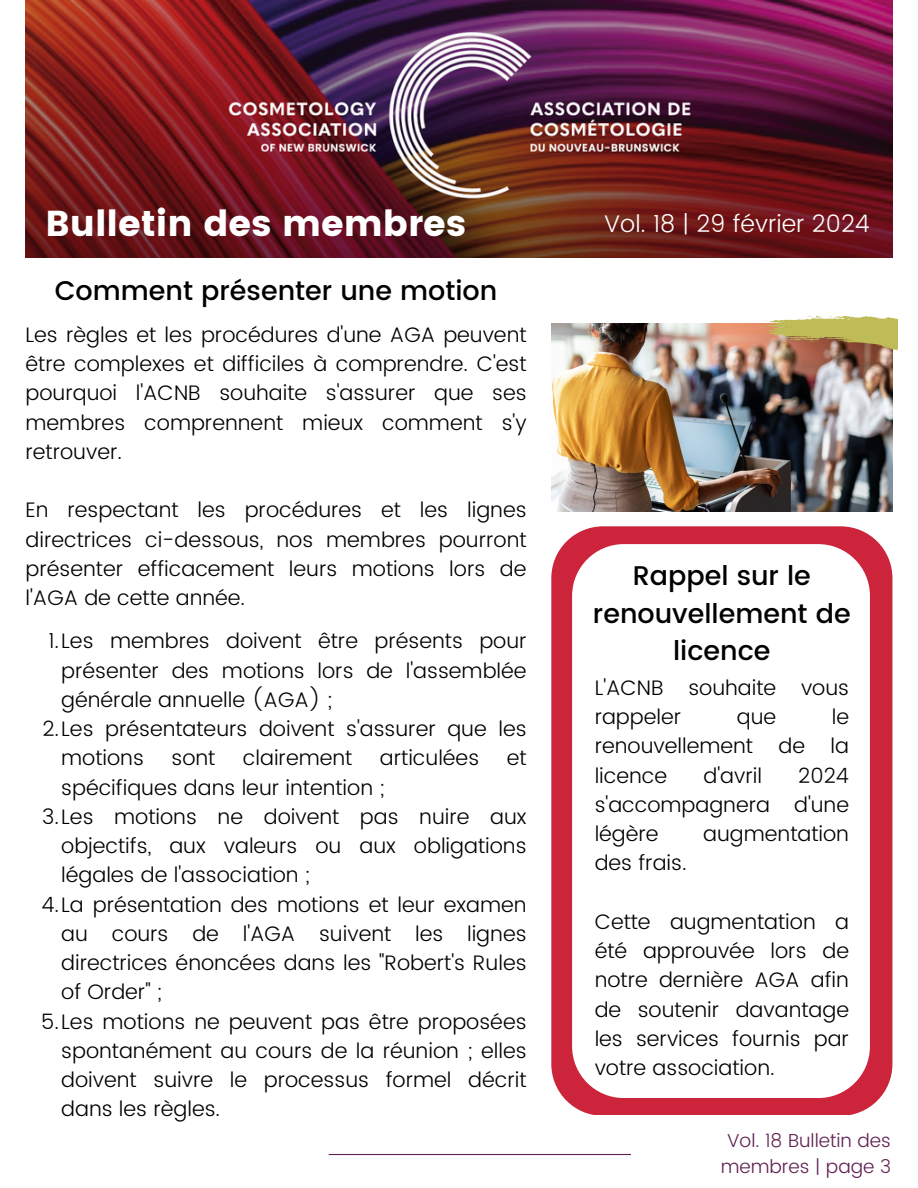
<style>
.page{position:relative;width:918px;height:1188px;background:#fff}
.page>*{position:absolute;margin:0;border:0;box-sizing:border-box;transform-origin:0 0}
.t1{font:36px "Poppins";color:#fff}
.t2{font:500 27px/37.2px "Poppins";color:#000;text-align:center}
.t3{font:300 24px "Poppins";color:#fff}
.t4{font:300 21px/29.2px "Poppins";color:#000;text-align:justify}
.t5{font:300 18.75px/25.8px "Poppins";color:#602052;text-align:center}
</style>
<div class="page">
<hr style="left:329px;top:1154px;width:302px;height:1px;background:#602052">
<img style="left:26px;top:0;width:867px;height:258px">
<img style="left:551px;top:324px;width:341px;height:187px">
<div style="left:551px;top:526px;width:341px;height:589px;background:#cb243b;border-radius:52px"></div>
<div style="left:572px;top:544px;width:298px;height:554px;background:#fff;border-radius:52px"></div>
<svg style="left:755px;top:316px;width:143px;height:39px;background:#bba266"></svg>
<p class="t1" style="left:46px;top:202px;width:422px">Bulletin des membres</p>
<p class="t3" style="left:604px;top:209px;width:267px">Vol. 18 | 29 février 2024</p>
<p class="t2" style="left:55px;top:273px;width:444px">Comment présenter une motion</p>
<p class="t4" style="left:26px;top:320px;width:503px">Les règles et les procédures d'une AGA peuvent être complexes et difficiles à comprendre. C'est pourquoi l'ACNB souhaite s'assurer que ses membres comprennent mieux comment s'y retrouver.</p>
<p class="t4" style="left:26px;top:495px;width:503px">En respectant les procédures et les lignes directrices ci-dessous, nos membres pourront présenter efficacement leurs motions lors de l'AGA de cette année.</p>
<h3 class="t4" style="left:61px;top:627px;width:467px;text-indent:-13px">1.Les membres doivent être présents pour présenter des motions lors de l'assemblée générale annuelle (AGA) ;</h3>
<h2 class="t4" style="left:61px;top:714px;width:467px;text-indent:-19px">2.Les présentateurs doivent s'assurer que les motions</h2>
<h2 class="t4" style="left:171px;top:744px;width:45px">sont</h2>
<h2 class="t4" style="left:243px;top:744px;width:111px">clairement</h2>
<h2 class="t4" style="left:380px;top:744px;width:101px">articulées</h2>
<h2 class="t4" style="left:507px;top:744px;width:21px">et</h2>
<h2 class="t4" style="left:61px;top:773px;width:325px">spécifiques dans leur intention ;</h2>
<h4 class="t4" style="left:61px;top:802px;width:467px;text-indent:-19px">3.Les motions ne doivent pas nuire aux objectifs, aux valeurs ou aux obligations légales de l'association ;</h4>
<h4 class="t4" style="left:61px;top:890px;width:467px;text-indent:-20px">4.La présentation des motions et leur examen au cours de l'AGA suivent les lignes directrices énoncées dans les "Robert's Rules of Order" ;</h4>
<p class="t4" style="left:61px;top:1007px;width:467px;text-indent:-20px">5.Les motions ne peuvent pas être proposées spontanément au cours de la réunion ; elles doivent suivre le processus formel décrit dans les règles.</p>
<p class="t2" style="left:593px;top:558px;width:259px">Rappel sur le renouvellement de licence</p>
<h2 class="t4" style="left:595px;top:673px;width:256px">L'ACNB souhaite vous rappeler</h2>
<h2 class="t4" style="left:595px;top:702px;width:256px;text-indent:237px">le renouvellement de la licence</h2>
<h2 class="t4" style="left:737px;top:702px;width:41px">que</h2>
<h2 class="t4" style="left:704px;top:761px;width:60px">d'avril</h2>
<h2 class="t4" style="left:595px;top:761px;width:256px;text-indent:204px">2024 s'accompagnera d'une légère</h2>
<h2 class="t4" style="left:703px;top:819px;width:147px">augmentation</h2>
<h2 class="t4" style="left:595px;top:848px;width:94px">des frais.</h2>
<h4 class="t4" style="left:595px;top:907px;width:256px">Cette augmentation a été approuvée lors de notre dernière AGA afin de soutenir davantage les services fournis par votre association.</h4>
<h4 class="t5" style="left:721px;top:1127px;width:172px">Vol. 18 Bulletin des membres | page 3</h4>
</div>
